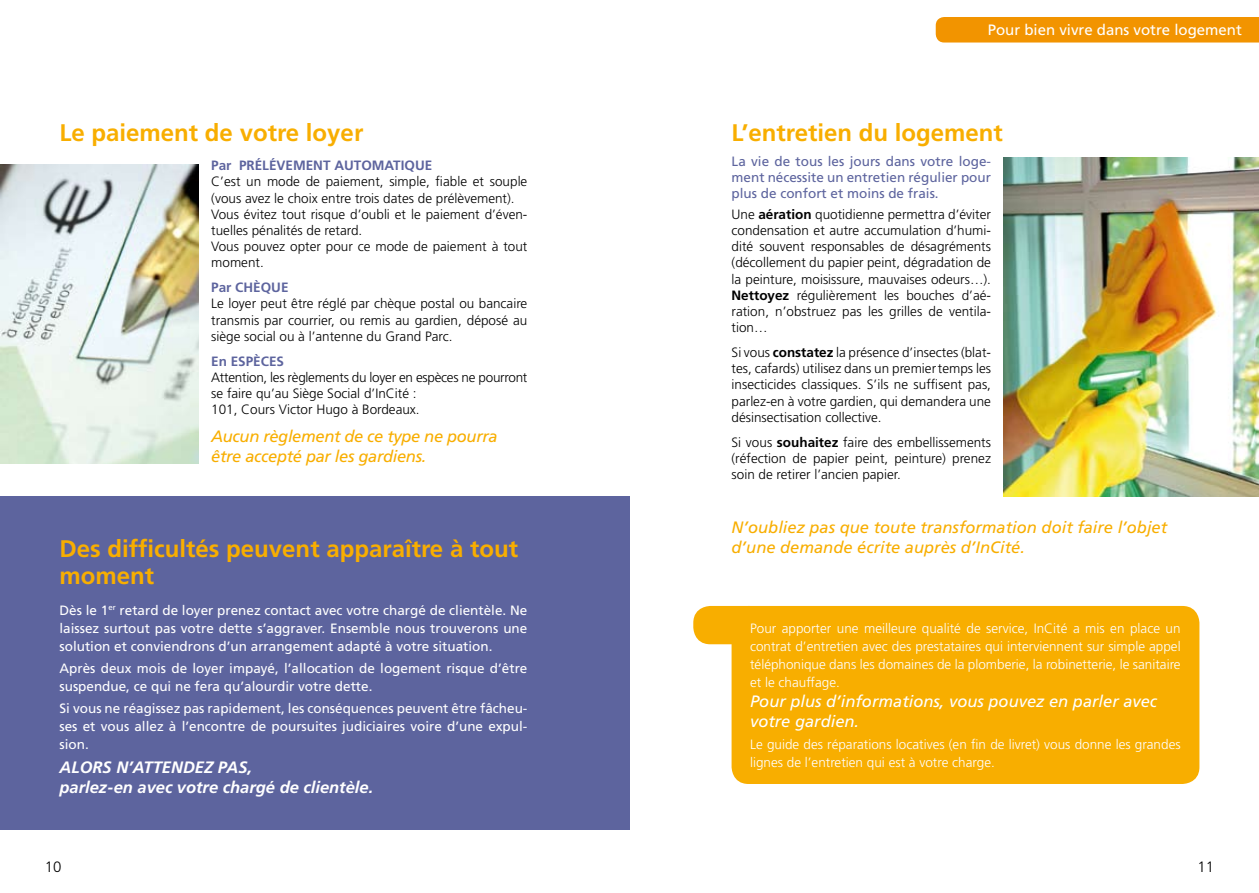
<style>
.page{position:relative;width:1259px;height:893px;background:#fff}
.page>*{position:absolute;margin:0;border:0;box-sizing:border-box;transform-origin:0 0}
.t1{font:700 24px/27px "Frutiger";color:#f8ae00}
.t2{font:italic 16.5px/19.8px "Frutiger";color:#f8ae00}
.t3{font:italic 16.5px/19.8px "Frutiger";color:#fff}
.t4{font:italic 16.5px/19.8px "Frutiger";letter-spacing:-.02em;color:#f8ae00}
.t5{font:italic 700 16.5px/19.8px "Frutiger";color:#fff}
.t6{font:15px "Frutiger";color:#fff}
.t7{font:300 15px "Frutiger";color:#000}
.t8{font:300 13.5px/16.2px "Frutiger";color:#000;text-align:justify}
.t9{font:13.5px/18px "Frutiger";color:#fff;text-align:justify}
.t10{font:300 13.5px/18px "Frutiger";color:#fff;text-align:justify}
.t11{font:300 13.5px/16.2px "Frutiger";letter-spacing:-.02em;color:#000}
.t12{font:13.5px/16.2px "Frutiger";color:#5d649e;text-align:justify}
.t13{font:700 13.5px "Frutiger";color:#5d649e}
.s1{font-weight:700}
</style>
<div class="page">
<div style="left:0;top:496px;width:629px;height:333px;background:#5d649e"></div>
<img style="left:0;top:164px;width:198px;height:299px">
<div style="left:935px;top:17px;width:324px;height:26px;background:#f29400"></div>
<img style="left:1003px;top:157px;width:256px;height:339px">
<div style="left:693px;top:606px;width:72px;height:38px;background:#f8ae00;border-radius:17px"></div>
<div style="left:731px;top:606px;width:468px;height:178px;background:#f8ae00;border-radius:17px"></div>
<h1 class="t1" style="left:60px;top:120px;width:305px">Le paiement de votre loyer</h1>
<p class="t13" style="left:211px;top:158px;width:222px">Par PRÉLÉVEMENT AUTOMATIQUE</p>
<p class="t8" style="left:211px;top:174px;width:318px;text-align:left">C’est un mode de paiement, simple, fiable et souple (vous avez le choix entre trois dates de prélèvement).<br>Vous évitez tout risque d’oubli et le paiement d’éven&shy;tuelles pénalités de retard.<br>Vous pouvez opter pour ce mode de paiement à tout moment.</p>
<p class="t13" style="left:211px;top:280px;width:79px">Par CHÈQUE</p>
<p class="t8" style="left:211px;top:296px;width:318px">Le loyer peut être réglé par chèque postal ou bancaire transmis par courrier, ou remis au gardien, déposé au siège social ou à l’antenne du Grand Parc.</p>
<p class="t13" style="left:211px;top:353px;width:74px">En ESPÈCES</p>
<p class="t11" style="left:211px;top:369px;width:318px">Attention, les règlements du loyer en espèces ne pourront se faire qu’au Siège Social d’InCité :<br>101, Cours Victor Hugo à Bordeaux.</p>
<p class="t4" style="left:211px;top:427px;width:288px">Aucun règlement de ce type ne pourra être accepté par les gardiens.</p>
<h1 class="t1" style="left:60px;top:535px;width:460px">Des difficultés peuvent apparaître à tout moment</h1>
<p class="t9" style="left:60px;top:601px;width:469px">Dès le 1<sup>er</sup> retard de loyer prenez contact avec votre chargé de clientèle. Ne laissez surtout pas votre dette s’aggraver. Ensemble nous trouverons une solution et conviendrons d’un arrangement adapté à votre situation.</p>
<p class="t9" style="left:60px;top:659px;width:469px">Après deux mois de loyer impayé, l’allocation de logement risque d’être suspendue, ce qui ne fera qu’alourdir votre dette.</p>
<p class="t9" style="left:60px;top:700px;width:469px">Si vous ne réagissez pas rapidement, les conséquences peuvent être fâcheu&shy;ses et vous allez à l’encontre de poursuites judiciaires voire d’une expul&shy;sion.</p>
<p class="t5" style="left:60px;top:758px;width:315px">Alors n’attendez pa s,<br>parlez-en avec votre chargé de clientèle.</p>
<p class="t6" style="left:987px;top:21px;width:256px">Pour bien vivre dans votre logement</p>
<h1 class="t1" style="left:731px;top:120px;width:273px">L’entretien du logement</h1>
<p class="t12" style="left:731px;top:153px;width:261px">La vie de tous les jours dans votre loge&shy;ment nécessite un entretien régulier pour plus de confort et moins de frais.</p>
<p class="t8" style="left:731px;top:206px;width:261px">Une <span class="s1">aération</span> quotidienne permettra d’éviter condensation et autre accumulation d’humi&shy;dité souvent responsables de désagréments (décollement du papier peint, dégradation de la peinture, moisissure, mauvaises odeurs…).<br><span class="s1">Nettoyez</span> régulièrement les bouches d’aé&shy;ration, n’obstruez pas les grilles de ventila&shy;tion…</p>
<p class="t8" style="left:731px;top:344px;width:261px">Si vous <span class="s1">constatez</span> la présence d’insectes (blat&shy;tes, cafards) utilisez dans un premiertemps les insecticides classiques. S’ils ne suffisent pas, parlez-en à votre gardien, qui demandera une désinsectisation collective.</p>
<p class="t8" style="left:731px;top:434px;width:261px">Si vous <span class="s1">souhaitez</span> faire des embellissements (réfection de papier peint, peinture) prenez soin de retirer l’ancien papier.</p>
<p class="t2" style="left:731px;top:517px;width:437px">N’oubliez pas que toute transformation doit faire l’objet d’une demande écrite auprès d’InCité.</p>
<p class="t10" style="left:750px;top:620px;width:432px">Pour apporter une meilleure qualité de service, InCité a mis en place un contrat d’entretien avec des prestataires qui interviennent sur simple appel téléphonique dans les domaines de la plomberie, la robinetterie, le sanitaire et le chauffage.</p>
<p class="t3" style="left:750px;top:691px;width:409px">Pour plus d’informations, vous pouvez en parler avec votre gardien.</p>
<p class="t10" style="left:750px;top:735px;width:432px">Le guide des réparations locatives (en fin de livret) vous donne les grandes lignes de l’entretien qui est à votre charge.</p>
<p class="t7" style="left:45px;top:858px;width:18px">10</p>
<p class="t7" style="left:1197px;top:858px;width:18px">11</p>
</div>
